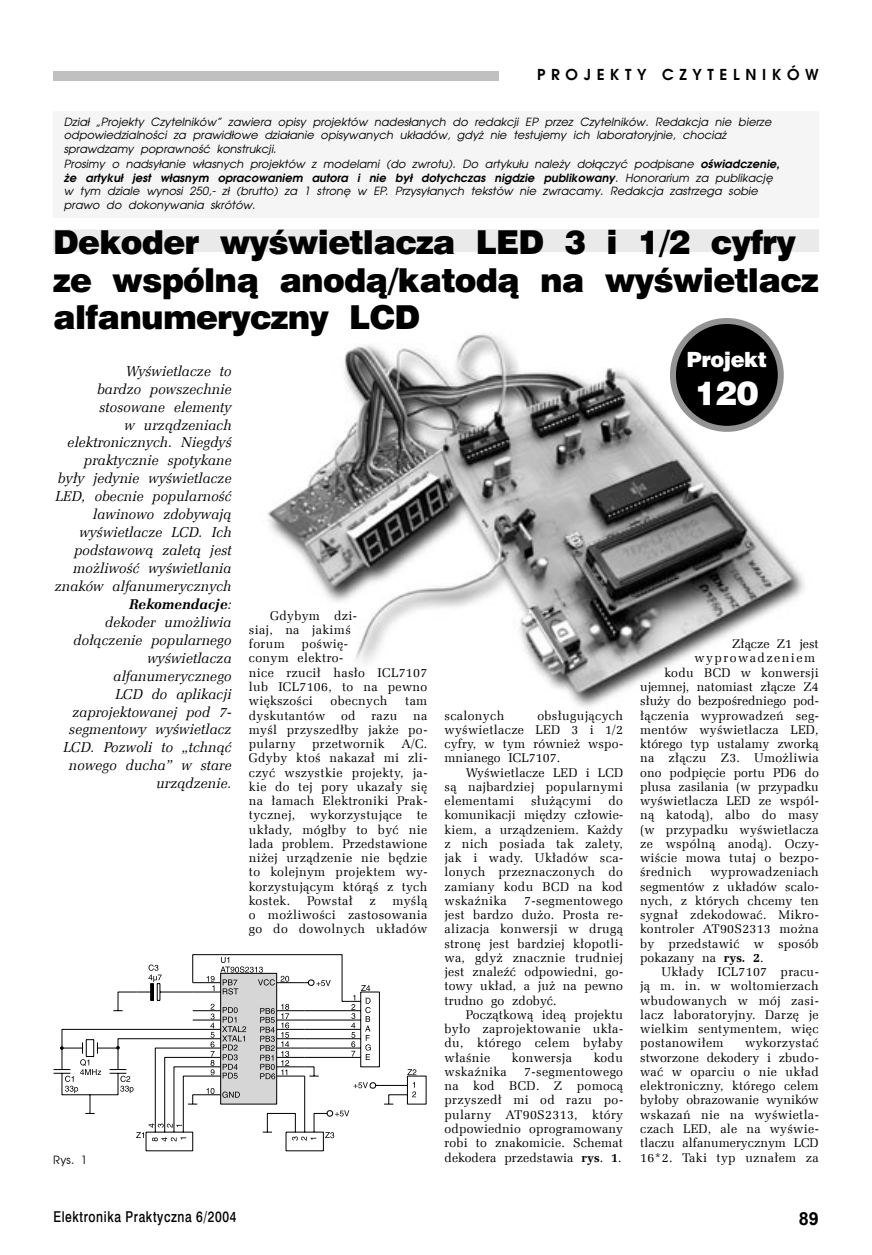
<style>
.page{position:relative;width:872px;height:1255px;background:#fff}
.page>*{position:absolute;margin:0;border:0;box-sizing:border-box;transform-origin:0 0}
.TYTCZYT{font:33px/37.5px "Swis 721 Blk EU";letter-spacing:-.025em;color:#000}
.TYTCZYT-2{font:33px "Swis 721 Blk EU";color:#fff}
.TYTCZYT-3{font:21px "Swis 721 Blk EU";letter-spacing:-.025em;color:#fff}
.pnstrony{font:700 18px "Arial";color:#000}
.elekprakp{font:15px "Swis 721 Md EU";letter-spacing:.05em;color:#000;scale:.8 1}
.nagl{font:700 15px "Avalon";color:#000}
.DKursywa{font:italic 14.25px/17.9px "Zapf Ellipt EU";letter-spacing:.005em;color:#000;text-align:right}
.Body_text{font:12.6px/14.2px "Zapf Ellipt EU";letter-spacing:.025em;color:#000;text-align:justify}
.Body_text-2{font:12.6px "Zapf Ellipt EU";color:#000}
.Body_text-3{font:12.6px "Zapf Ellipt EU";letter-spacing:.005em;color:#000}
.Body_text-4{font:12.6px "Zapf Ellipt EU";letter-spacing:.12em;color:#000}
.spis_italic{font:italic 11.25px/13.5px "Avalon";letter-spacing:.005em;color:#000}
.spis{font:11.25px "Avalon";color:#000}
.s1{font-weight:700}
</style>
<div class="page">
<div style="left:53px;top:71px;width:446px;height:10px;background:#c0c0c0"></div>
<img style="left:267px;top:319px;width:537px;height:388px">
<div style="left:53px;top:111px;width:765px;height:106px;background:#f5f5f5"></div>
<div style="left:53px;top:230px;width:765px;height:21px;background:#eaeaea"></div>
<div style="left:673px;top:321px;width:107px;height:108px;background:#000;border-radius:50%"></div>
<div style="left:670px;top:318px;width:113px;height:114px;border:6px solid #939393;border-radius:50%"></div>
<svg style="left:192px;top:954px;width:234px;height:151px"></svg>
<svg style="left:412px;top:1081px;width:4px;height:16px"></svg>
<svg style="left:407px;top:1069px;width:9px;height:6px"></svg>
<svg style="left:53px;top:956px;width:318px;height:195px"></svg>
<p class="nagl" style="left:537px;top:65px;width:283px">P R O J E K T Y C Z Y T E L N I K Ó W</p>
<p class="spis_italic" style="left:64px;top:115px;width:709px">Dział „Projekty Czytelników” zawiera opisy projektów nadesłanych do redakcji EP przez Czytelników. Redakcja nie bierze odpowiedzialności za prawidłowe działanie opisywanych układów, gdyż nie testujemy ich laboratoryjnie, chociaż sprawdzamy poprawność konstrukcji.</p>
<p class="spis_italic" style="left:64px;top:157px;width:717px">Prosimy o nadsyłanie własnych projektów z modelami (do zwrotu). Do artykułu należy dołączyć podpisane <span class="s1">oświadczenie, że artykuł jest własnym opracowaniem autora i nie był dotychczas nigdzie publikowany</span>. Honorarium za publikację w tym dziale wynosi 250,- zł (brutto) za 1 stronę w EP. Przysyłanych tekstów nie zwracamy. Redakcja zastrzega sobie prawo do dokonywania skrótów.</p>
<p class="TYTCZYT" style="left:53px;top:226px;width:767px">Dekoder wyświetlacza LED 3 i 1/2 cyfry ze wspólną anodą/katodą na wyświetlacz alfanumeryczny LCD</p>
<p class="TYTCZYT-3" style="left:686px;top:346px;width:82px">Projekt</p>
<p class="TYTCZYT-2" style="left:695px;top:372px;width:65px">120</p>
<p class="DKursywa" style="left:55px;top:362px;width:178px">Wyświetlacze to<br>bardzo powszechnie stosowane elementy<br>w urządzeniach elektronicznych. Niegdyś praktycznie spotykane były jedynie wyświetlacze<br>LED, obecnie popularność lawinowo zdobywają wyświetlacze LCD. Ich podstawową zaletą jest możliwość wyświetlania znaków alfanumerycznych</p>
<p class="DKursywa" style="left:63px;top:595px;width:170px"><span class="s1">Rekomendacje</span>:<br>dekoder umożliwia dołączenie popularnego wyświetlacza alfanumerycznego<br>LCD do aplikacji zaprojektowanej pod 7- segmentowy wyświetlacz<br>LCD. Pozwoli to „tchnąć nowego ducha” w stare urządzenie.</p>
<p class="Body_text" style="left:249px;top:608px;width:110px;text-align:left;text-indent:21px">Gdybym dzi&shy;siaj, na jakimś forum</p>
<p class="Body_text-2" style="left:732px;top:636px;width:88px">Złącze Z1 jest</p>
<p class="Body_text-4" style="left:694px;top:650px;width:122px">wyprowadzeniem</p>
<p class="Body_text" style="left:664px;top:665px;width:156px">kodu BCD w konwersji</p>
<p class="Body_text-2" style="left:640px;top:679px;width:180px">ujemnej, natomiast złącze Z4</p>
<p class="Body_text-2" style="left:640px;top:693px;width:180px">służy do bezpośredniego pod-</p>
<p class="Body_text" style="left:640px;top:708px;width:180px">łączenia wyprowadzeń seg-</p>
<p class="Body_text" style="left:640px;top:722px;width:180px">mentów wyświetlacza LED,</p>
<p class="Body_text-3" style="left:640px;top:736px;width:180px">którego typ ustalamy zworką</p>
<p class="Body_text" style="left:640px;top:751px;width:180px">na złączu Z3. Umożliwia</p>
<p class="Body_text-3" style="left:640px;top:764px;width:180px">ono podpięcie portu PD6 do</p>
<p class="Body_text-2" style="left:640px;top:778px;width:180px">plusa zasilania (w przypadku</p>
<p class="Body_text" style="left:640px;top:793px;width:180px">wyświetlacza LED ze wspól-</p>
<p class="Body_text" style="left:640px;top:808px;width:180px">ną katodą), albo do masy</p>
<p class="Body_text" style="left:640px;top:822px;width:180px">(w przypadku wyświetlacza</p>
<p class="Body_text" style="left:640px;top:836px;width:180px">ze wspólną anodą). Oczy-</p>
<p class="Body_text" style="left:640px;top:850px;width:180px">wiście mowa tutaj o bezpo-</p>
<p class="Body_text" style="left:640px;top:865px;width:53px">średnich</p>
<p class="Body_text" style="left:249px;top:637px;width:180px;text-align:left;text-indent:53px">poświę-<br>conym elektro-<br>nice rzucił hasło ICL7107 lub ICL7106, to na pewno większości</p>
<p class="Body_text" style="left:330px;top:694px;width:58px">obecnych</p>
<p class="Body_text" style="left:405px;top:694px;width:24px">tam</p>
<p class="Body_text" style="left:249px;top:708px;width:78px">dyskutantów</p>
<p class="Body_text" style="left:341px;top:708px;width:16px">od</p>
<p class="Body_text" style="left:371px;top:708px;width:27px">razu</p>
<p class="Body_text" style="left:444px;top:708px;width:180px;text-indent:93px">obsługujących wyświetlacze LED 3 i 1/2 cyfry, w tym również wspo&shy;mnianego ICL7107.</p>
<p class="Body_text" style="left:444px;top:765px;width:180px;text-indent:21px">Wyświetlacze LED i LCD są najbardziej popularnymi elementami</p>
<p class="Body_text" style="left:444px;top:708px;width:61px">scalonych</p>
<p class="Body_text" style="left:249px;top:708px;width:180px;text-indent:164px">na myśl przyszedłby jakże po&shy;pularny</p>
<p class="Body_text" style="left:249px;top:736px;width:180px;text-indent:153px">A/C.<br>Gdyby ktoś nakazał mi zli&shy;czyć wszystkie projekty, ja&shy;kie do tej pory ukazały się na łamach Elektroniki Prak&shy;tycznej, wykorzystujące te układy, mógłby to być nie lada problem. Przedstawione niżej urządzenie nie będzie to kolejnym projektem wy&shy;korzystującym którąś z tych kostek.</p>
<p class="Body_text" style="left:312px;top:736px;width:74px">przetwornik</p>
<p class="Body_text" style="left:444px;top:793px;width:180px;text-indent:164px">do komunikacji między człowie&shy;kiem, a urządzeniem. Każdy z nich posiada tak zalety, jak i wady. Układów sca&shy;lonych przeznaczonych do zamiany kodu BCD na kod wskaźnika</p>
<p class="Body_text" style="left:531px;top:793px;width:62px">służącymi</p>
<p class="Body_text" style="left:640px;top:865px;width:180px;text-indent:70px">wyprowadzeniach segmentów z układów scalo&shy;nych, z których chcemy ten sygnał zdekodować. Mikro&shy;kontroler AT90S2313 można by przedstawić w sposób pokazany na <span class="s1">rys. 2</span>.</p>
<p class="Body_text" style="left:640px;top:964px;width:180px;text-indent:21px">Układy ICL7107 pracu&shy;ją m. in. w woltomierzach wbudowanych w mój zasi&shy;lacz laboratoryjny. Darzę je wielkim sentymentem, więc postanowiłem</p>
<p class="Body_text" style="left:249px;top:893px;width:180px;text-indent:143px">myślą o możliwości zastosowania go do dowolnych układów</p>
<p class="Body_text" style="left:307px;top:893px;width:47px">Powstał</p>
<p class="Body_text" style="left:369px;top:893px;width:8px">z</p>
<p class="Body_text" style="left:444px;top:893px;width:180px;text-indent:80px">7-segmentowego jest bardzo dużo. Prosta re&shy;alizacja konwersji w drugą stronę jest bardziej kłopotli&shy;wa, gdyż znacznie trudniej jest znaleźć odpowiedni, go&shy;towy układ, a już na pewno trudno go zdobyć.</p>
<p class="Body_text" style="left:444px;top:1007px;width:180px;text-indent:21px">Początkową ideą projektu było zaprojektowanie ukła&shy;du, którego celem byłaby właśnie</p>
<p class="Body_text" style="left:640px;top:1036px;width:180px;text-indent:105px">wykorzystać stworzone dekodery i zbudo&shy;wać w oparciu o nie układ elektroniczny, którego celem byłoby obrazowanie wyników wskazań nie na wyświetla&shy;czach LED, ale na wyświe&shy;tlaczu alfanumerycznym LCD 16*2. Taki typ uznałem za</p>
<p class="Body_text" style="left:512px;top:1050px;width:62px">konwersja</p>
<p class="Body_text" style="left:593px;top:1050px;width:31px">kodu</p>
<p class="Body_text" style="left:444px;top:1064px;width:64px">wskaźnika</p>
<p class="Body_text" style="left:444px;top:1064px;width:180px;text-indent:80px">7-segmentowego na kod BCD. Z pomocą przyszedł mi od razu po&shy;pularny AT90S2313, który odpowiednio oprogramowany robi to znakomicie. Schemat dekodera przedstawia <span class="s1">rys</span>. <span class="s1">1</span>.</p>
<p class="spis" style="left:53px;top:1153px;width:35px">Rys. 1</p>
<p class="elekprakp" style="left:53px;top:1207px;width:230px">Elektronika Praktyczna 6/2004</p>
<p class="pnstrony" style="left:798px;top:1206px;width:22px">89</p>
</div>
